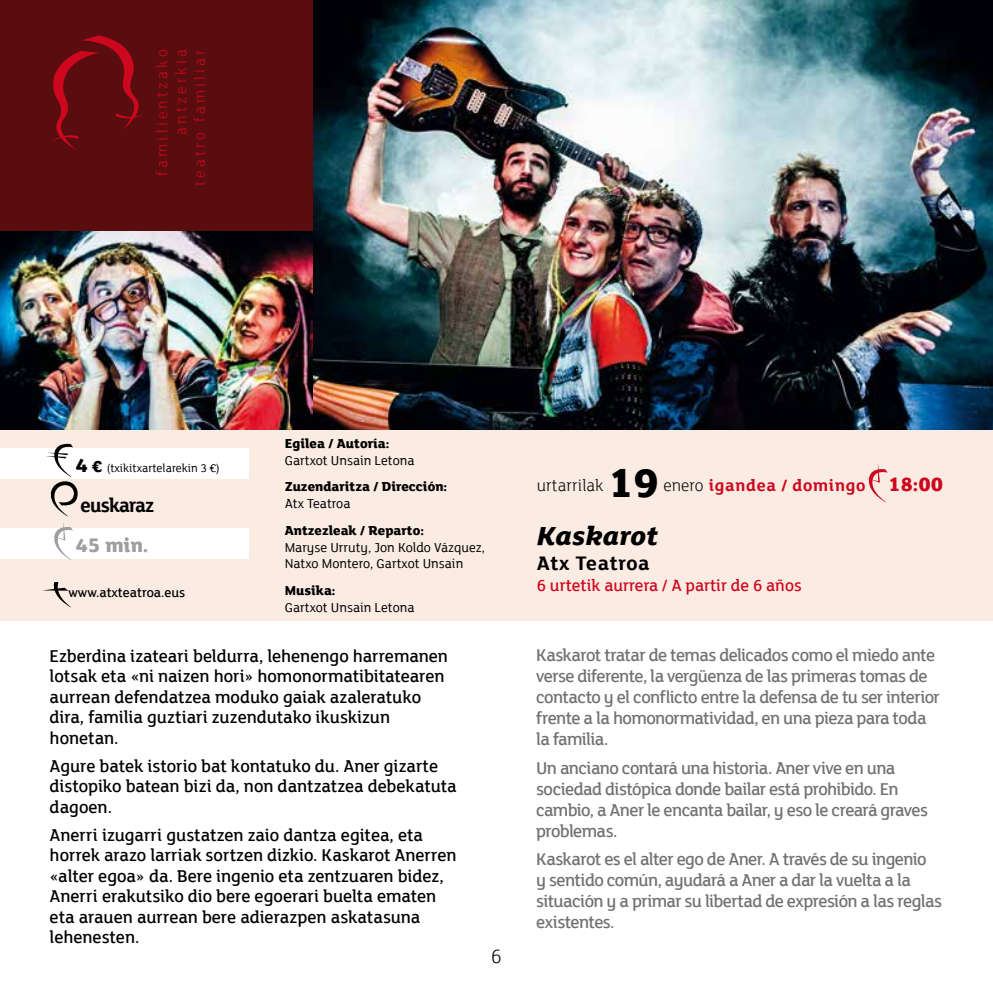
<style>
.page{position:relative;width:993px;height:993px;background:#fff}
.page>*{position:absolute;margin:0;border:0;box-sizing:border-box;transform-origin:0 0}
.t1{font:800 43.75px "FS Lola";color:#000}
.t2{font:italic 800 28px "FS Lola";color:#000}
.t3{font:700 21px "FS Lola";letter-spacing:.03em;color:#000}
.t4{font:700 21px "FS Lola";letter-spacing:-.03em;color:#000;scale:.95 1}
.t5{font:800 21px "FS Lola";color:#9c9e9f}
.t6{font:300 21px "FS Lola";color:#000}
.t7{font:500 18.38px/20.5px "FS Lola";letter-spacing:-.005em;color:#000}
.t8{font:500 18.38px/21px "FS Lola";letter-spacing:-.035em;color:#707172}
.t9{font:500 17.5px "FS Lola";color:#cd071e}
.t10{font:700 17.5px "FS Lola";letter-spacing:.04em;color:#cd071e}
.t11{font:300 17.5px "FS Lola";color:#000}
.t12{font:300 15.75px/18.9px "FS Lola";letter-spacing:.2em;color:#cd071e;text-align:right}
.t13{font:14px/16.8px "FS Lola";color:#000}
.t14{font:800 14px "FS Lola";color:#000}
.t15{font:500 14px "FS Lola";color:#000}
.t16{font:12.25px "FS Lola";color:#000}
.s1{font-weight:800;font-size:21px}
.s2{font-weight:800;font-size:17.5px}
.s3{font-weight:300;color:#000}
</style>
<div class="page">
<div style="left:0;top:0;width:992px;height:620px;background:#faebe3"></div>
<hr style="left:992px;top:0;width:1px;height:620px;background:#faebe3">
<div style="left:0;top:0;width:992px;height:429px;background:#5a0d0e"></div>
<div style="left:0;top:448px;width:248px;height:31px;background:#fff"></div>
<div style="left:0;top:528px;width:248px;height:31px;background:#fff"></div>
<svg style="left:46px;top:443px;width:32px;height:117px"></svg>
<svg style="left:42px;top:582px;width:29px;height:25px"></svg>
<img style="left:0;top:231px;width:314px;height:198px">
<img style="left:314px;top:0;width:678px;height:429px">
<svg style="left:866px;top:463px;width:21px;height:39px"></svg>
<svg style="left:50px;top:35px;width:94px;height:116px"></svg>
<p class="t12" style="left:152px;top:186px;width:138px;rotate:-90deg">familientzako antzerkia teatro familiar</p>
<p class="t16" style="left:75px;top:459px;width:146px"><span class="s1">4</span> <span class="s2">€</span> (txikitxartelarekin 3 €)</p>
<p class="t4" style="left:81px;top:490px;width:79px">euskaraz</p>
<p class="t5" style="left:75px;top:530px;width:74px">45 min.</p>
<p class="t15" style="left:68px;top:583px;width:118px">www.atxteatroa.eus</p>
<p class="t14" style="left:285px;top:433px;width:106px">Egilea / Autoría:</p>
<p class="t13" style="left:285px;top:451px;width:131px">Gartxot Unsain Letona</p>
<p class="t14" style="left:285px;top:477px;width:164px">Zuzendaritza / Dirección:</p>
<p class="t13" style="left:285px;top:494px;width:67px">Atx Teatroa</p>
<p class="t14" style="left:285px;top:520px;width:141px">Antzezleak / Reparto:</p>
<p class="t13" style="left:285px;top:538px;width:202px">Maryse Urruty, Jon Koldo Vázquez,<br>Natxo Montero, Gartxot Unsain</p>
<p class="t14" style="left:285px;top:580px;width:52px">Musika:</p>
<p class="t13" style="left:285px;top:598px;width:131px">Gartxot Unsain Letona</p>
<p class="t7" style="left:50px;top:644px;width:400px">Ezberdina izateari beldurra, lehenengo harremanen lotsak eta «ni naizen hori» homonormatibitatearen aurrean defendatzea moduko gaiak azaleratuko dira, familia guztiari zuzendutako ikuskizun honetan.</p>
<p class="t7" style="left:50px;top:754px;width:408px">Agure batek istorio bat kontatuko du. Aner gizarte distopiko batean bizi da, non dantzatzea debekatuta dagoen.</p>
<p class="t7" style="left:50px;top:823px;width:408px">Anerri izugarri gustatzen zaio dantza egitea, eta horrek arazo larriak sortzen dizkio. Kaskarot Anerren «alter egoa» da. Bere ingenio eta zentzuaren bidez, Anerri erakutsiko dio bere egoerari buelta ematen eta arauen aurrean bere adierazpen askatasuna lehenesten.</p>
<p class="t6" style="left:491px;top:942px;width:13px">6</p>
<p class="t11" style="left:536px;top:474px;width:68px">urtarrilak</p>
<h1 class="t1" style="left:607px;top:452px;width:53px">19</h1>
<p class="t10" style="left:663px;top:473px;width:281px"><span class="s3">enero</span> igandea / domingo <span class="s1">18:00</span></p>
<h2 class="t2" style="left:536px;top:516px;width:123px">Kaskarot</h2>
<p class="t3" style="left:536px;top:548px;width:114px">Atx Teatroa</p>
<p class="t9" style="left:536px;top:573px;width:266px">6 urtetik aurrera / A partir de 6 años</p>
<p class="t8" style="left:536px;top:644px;width:405px">Kaskarot tratar de temas delicados como el miedo ante verse diferente, la vergüenza de las primeras tomas de contacto y el conflicto entre la defensa de tu ser interior frente a la homonormatividad, en una pieza para toda la familia.</p>
<p class="t8" style="left:536px;top:756px;width:393px">Un anciano contará una historia. Aner vive en una sociedad distópica donde bailar está prohibido. En cambio, a Aner le encanta bailar, y eso le creará graves problemas.</p>
<p class="t8" style="left:536px;top:848px;width:407px">Kaskarot es el alter ego de Aner. A través de su ingenio<br>y sentido común, ayudará a Aner a dar la vuelta a la situación y a primar su libertad de expresión a las reglas existentes.</p>
</div>
